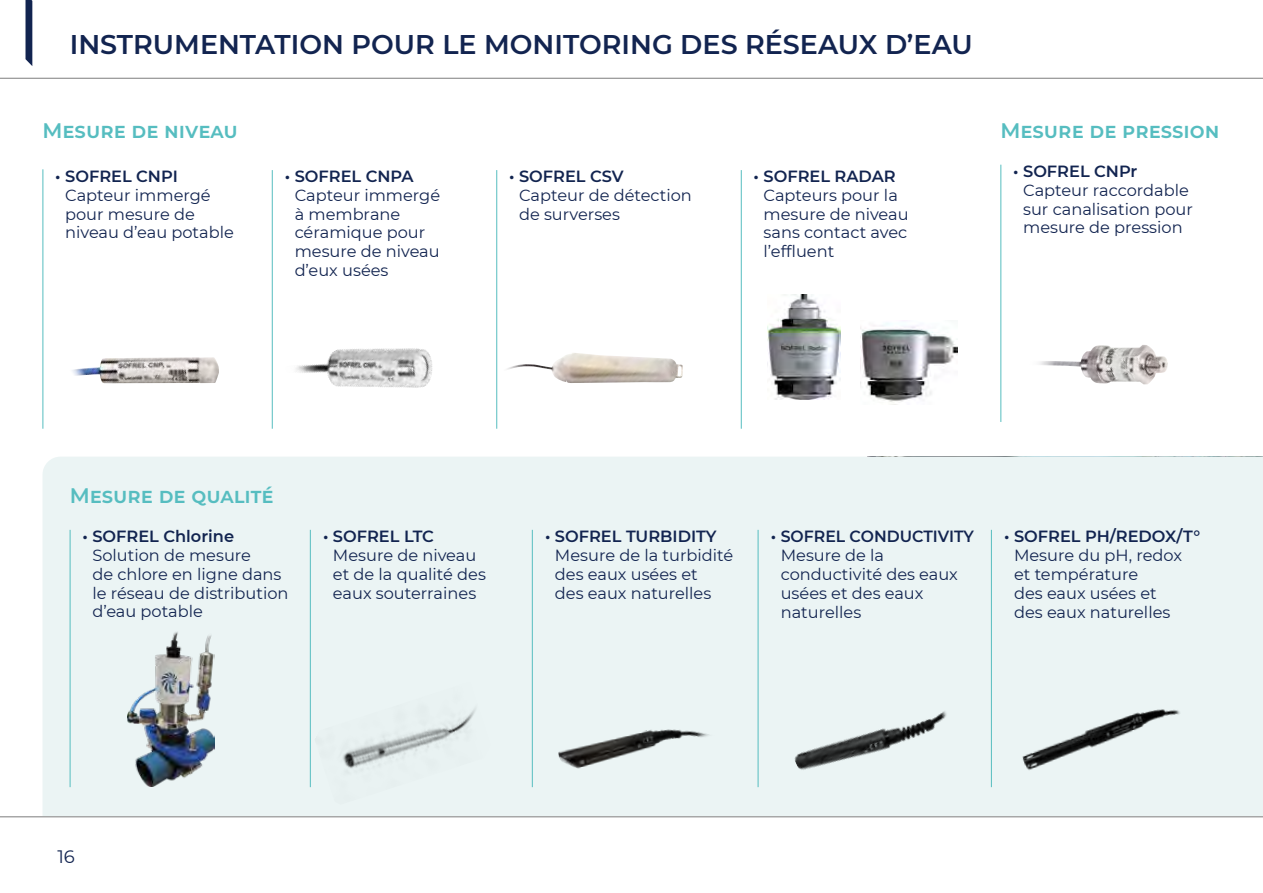
<style>
.page{position:relative;width:1263px;height:893px;background:#fff}
.page>*{position:absolute;margin:0;border:0;box-sizing:border-box;transform-origin:0 0}
.t1{font:600 27px "Montserrat";color:#122450}
.t2{font:600 21px "Montserrat";color:#56bdc0}
.t3{font:18px "Montserrat";color:#122450}
.t4{font:16.2px/18.9px "Montserrat";color:#122450}
.t5{font:600 16.2px "Montserrat";color:#122450}
</style>
<div class="page">
<div style="left:43px;top:457px;width:1220px;height:359px;background:#ebf4f4"></div>
<svg style="left:0;top:816px;width:1263px;height:2px;background:#bdbdbd"></svg>
<svg style="left:0;top:0;width:1263px;height:79px"></svg>
<svg style="left:26px;top:0;width:6px;height:66px"></svg>
<img style="left:72px;top:357px;width:147px;height:26px">
<hr style="left:43px;top:169px;width:1px;height:260px;background:#56bdc0">
<img style="left:1039px;top:345px;width:129px;height:39px">
<hr style="left:1000px;top:165px;width:1px;height:257px;background:#56bdc0">
<img style="left:127px;top:628px;width:87px;height:158px">
<hr style="left:70px;top:530px;width:1px;height:257px;background:#56bdc0">
<img style="left:314px;top:681px;width:177px;height:124px">
<hr style="left:310px;top:530px;width:1px;height:257px;background:#56bdc0">
<img style="left:557px;top:718px;width:169px;height:55px">
<hr style="left:532px;top:530px;width:1px;height:257px;background:#56bdc0">
<img style="left:1018px;top:700px;width:170px;height:72px">
<hr style="left:991px;top:530px;width:1px;height:257px;background:#56bdc0">
<img style="left:792px;top:682px;width:168px;height:109px">
<hr style="left:758px;top:530px;width:1px;height:257px;background:#56bdc0">
<img style="left:271px;top:316px;width:161px;height:99px">
<hr style="left:272px;top:170px;width:1px;height:259px;background:#56bdc0">
<img style="left:507px;top:353px;width:176px;height:30px">
<hr style="left:496px;top:170px;width:1px;height:259px;background:#56bdc0">
<img style="left:861px;top:323px;width:97px;height:79px">
<img style="left:767px;top:294px;width:73px;height:105px">
<hr style="left:741px;top:170px;width:1px;height:259px;background:#56bdc0">
<h1 class="t1" style="left:70px;top:25px;width:904px">INSTRUMENTATION POUR LE MONITORING DES RÉSEAUX D’EAU</h1>
<p class="t2" style="left:43px;top:116px;width:197px">Mesure de niveau</p>
<p class="t5" style="left:55px;top:164px;width:124px">• SOFREL CNPI</p>
<p class="t4" style="left:65px;top:185px;width:170px">Capteur immergé pour mesure de niveau d’eau potable</p>
<p class="t5" style="left:285px;top:164px;width:130px">• SOFREL CNPA</p>
<p class="t4" style="left:295px;top:185px;width:147px">Capteur immergé à membrane céramique pour mesure de niveau d’eux usées</p>
<p class="t5" style="left:509px;top:164px;width:116px">• SOFREL CSV</p>
<p class="t4" style="left:519px;top:185px;width:174px">Capteur de détection de surverses</p>
<p class="t5" style="left:754px;top:164px;width:144px">• SOFREL RADAR</p>
<p class="t4" style="left:763px;top:185px;width:147px">Capteurs pour la mesure de niveau sans contact avec l’effluent</p>
<p class="t2" style="left:1000px;top:116px;width:221px">Mesure de pression</p>
<p class="t5" style="left:1013px;top:159px;width:126px">• SOFREL CNPr</p>
<p class="t4" style="left:1023px;top:180px;width:171px">Capteur raccordable sur canalisation pour mesure de pression</p>
<p class="t2" style="left:70px;top:481px;width:205px">Mesure de qualité</p>
<p class="t5" style="left:82px;top:525px;width:153px">• SOFREL Chlorine</p>
<p class="t4" style="left:92px;top:545px;width:198px">Solution de mesure<br>de chlore en ligne dans le réseau de distribution d’eau potable</p>
<p class="t5" style="left:323px;top:525px;width:112px">• SOFREL LTC</p>
<p class="t4" style="left:333px;top:545px;width:154px">Mesure de niveau et de la qualité des eaux souterraines</p>
<p class="t5" style="left:545px;top:525px;width:173px">• SOFREL TURBIDITY</p>
<p class="t4" style="left:555px;top:545px;width:180px">Mesure de la turbidité des eaux usées et<br>des eaux naturelles</p>
<p class="t5" style="left:771px;top:525px;width:204px">• SOFREL CONDUCTIVITY</p>
<p class="t4" style="left:781px;top:545px;width:179px">Mesure de la conductivité des eaux usées et des eaux naturelles</p>
<p class="t5" style="left:1004px;top:525px;width:198px">• SOFREL PH/REDOX/T°</p>
<p class="t4" style="left:1014px;top:545px;width:169px">Mesure du pH, redox et température<br>des eaux usées et des eaux naturelles</p>
<p class="t3" style="left:57px;top:845px;width:19px">16</p>
</div>
